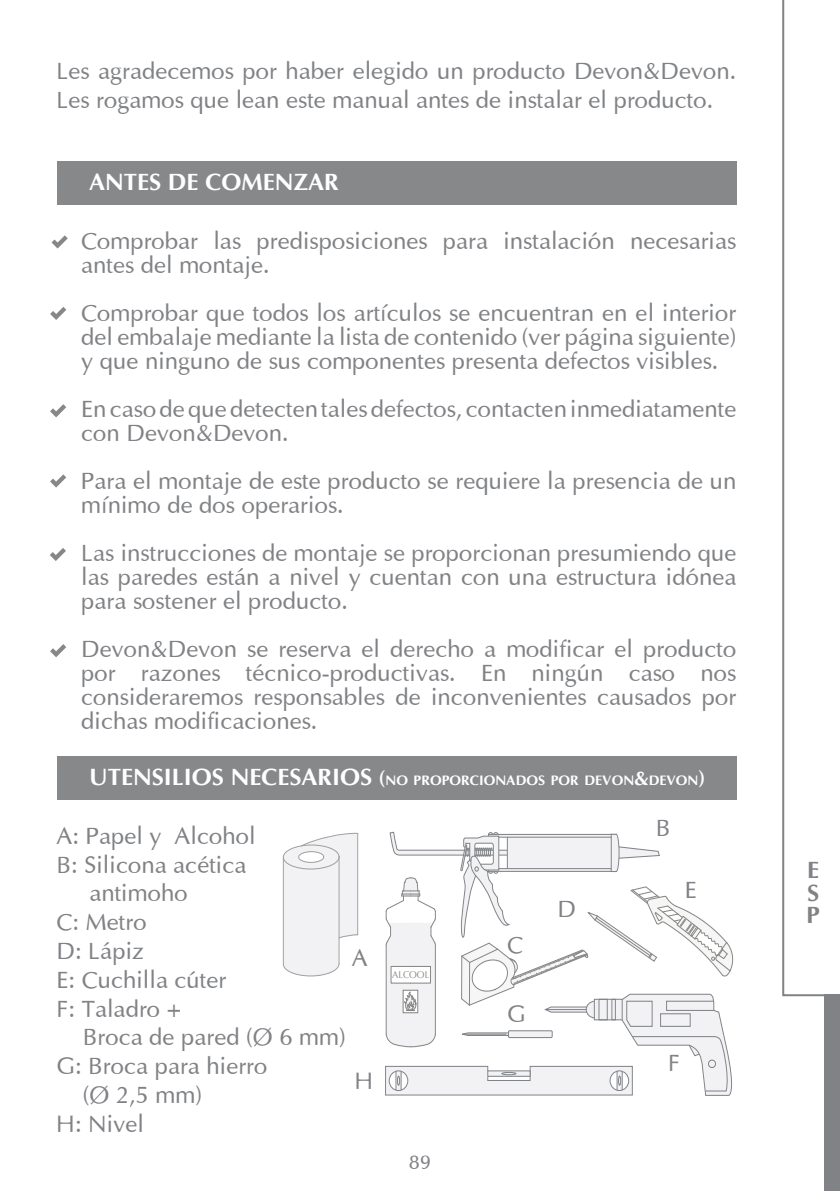
<style>
.page{position:relative;width:840px;height:1191px;background:#fff}
.page>*{position:absolute;margin:0;border:0;box-sizing:border-box;transform-origin:0 0}
.t1{font:24px/24px "Optima";color:#808285}
.t2{font:700 24px "Optima";color:#fff}
.t3{font:700 24px/22px "Optima";color:#808285;text-align:justify}
.t4{font:20px "Optima";color:#808285}
.t5{font:700 14px "Optima";color:#fff}
.t6{font:9.8px "Optima";color:#868683;scale:.95 1}
.s1{font-size:24px}
.s2{font-size:20px}
</style>
<div class="page">
<div style="left:823px;top:994px;width:16px;height:197px;background:#808285"></div>
<svg style="left:782px;top:0;width:42px;height:997px"></svg>
<div style="left:57px;top:161px;width:679px;height:44px;background:#87888a"></div>
<div style="left:57px;top:756px;width:679px;height:44px;background:#87888a"></div>
<svg style="left:51px;top:235px;width:17px;height:13px"></svg>
<svg style="left:50px;top:307px;width:16px;height:13px"></svg>
<svg style="left:50px;top:404px;width:16px;height:13px"></svg>
<svg style="left:50px;top:474px;width:16px;height:13px"></svg>
<svg style="left:50px;top:548px;width:16px;height:13px"></svg>
<svg style="left:50px;top:644px;width:16px;height:13px"></svg>
<svg style="left:282px;top:832px;width:76px;height:145px"></svg>
<svg style="left:385px;top:831px;width:349px;height:265px"></svg>
<p class="t1" style="left:56px;top:56px;width:681px;line-height:28.8px">Les agradecemos por haber elegido un producto Devon&amp;Devon.<br>Les rogamos que lean este manual antes de instalar el producto.</p>
<p class="t2" style="left:89px;top:169px;width:251px">ANTES DE COMENZAR</p>
<p class="t1" style="left:81px;top:228px;width:656px">Comprobar las predisposiciones para instalación necesarias antes del montaje.</p>
<p class="t1" style="left:81px;top:300px;width:656px;text-align:justify">Comprobar que todos los artículos se encuentran en el interior del embalaje mediante la lista de contenido (ver página siguiente) y que ninguno de sus componentes presenta defectos visibles.</p>
<p class="t1" style="left:81px;top:396px;width:656px">En caso de que detecten tales defectos, contacten inmediatamente</p>
<p class="t1" style="left:81px;top:420px;width:209px">con Devon&amp;Devon.</p>
<p class="t1" style="left:81px;top:468px;width:656px">Para el montaje de este producto se requiere la presencia de un mínimo de dos operarios.</p>
<p class="t1" style="left:81px;top:540px;width:656px;text-align:justify">Las instrucciones de montaje se proporcionan presumiendo que las paredes están a nivel y cuentan con una estructura idónea para sostener el producto.</p>
<p class="t1" style="left:81px;top:636px;width:656px;text-align:justify">Devon&amp;Devon se reserva el derecho a modificar el producto por razones técnico-productivas. En ningún caso nos consideraremos responsables de inconvenientes causados por dichas modificaciones.</p>
<p class="t5" style="left:89px;top:773px;width:617px"><span class="s1">UTENSILIOS NECESARIOS</span> <span class="s2">(</span>NO PROPORCIONADOS POR DEVON<span class="s2">&amp;</span>DEVON<span class="s2">)</span></p>
<p class="t1" style="left:57px;top:823px;width:200px">A: Papel y Alcohol</p>
<p class="t1" style="left:57px;top:852px;width:191px">B: Silicona acética</p>
<p class="t1" style="left:89px;top:881px;width:100px">antimoho</p>
<p class="t1" style="left:57px;top:910px;width:91px">C: Metro</p>
<p class="t1" style="left:57px;top:939px;width:89px">D: Lápiz</p>
<p class="t1" style="left:57px;top:967px;width:171px">E: Cuchilla cúter</p>
<p class="t1" style="left:57px;top:996px;width:126px">F: Taladro +</p>
<p class="t1" style="left:83px;top:1025px;width:264px">Broca de pared (Ø 6 mm)</p>
<p class="t1" style="left:57px;top:1054px;width:212px">G: Broca para hierro</p>
<p class="t1" style="left:83px;top:1083px;width:121px">(Ø 2,5 mm)</p>
<p class="t1" style="left:57px;top:1111px;width:89px">H: Nivel</p>
<p class="t1" style="left:655px;top:815px;width:16px">B</p>
<p class="t1" style="left:684px;top:878px;width:13px">E</p>
<p class="t1" style="left:557px;top:896px;width:20px">D</p>
<p class="t1" style="left:506px;top:932px;width:17px">C</p>
<p class="t1" style="left:351px;top:946px;width:17px">A</p>
<p class="t6" style="left:392px;top:969px;width:41px">ALCOOL</p>
<p class="t1" style="left:507px;top:1001px;width:20px">G</p>
<p class="t1" style="left:668px;top:1051px;width:13px">F</p>
<p class="t1" style="left:355px;top:1068px;width:20px">H</p>
<p class="t4" style="left:408px;top:1149px;width:24px">89</p>
<p class="t3" style="left:806px;top:860px;width:15px">E S P</p>
</div>
